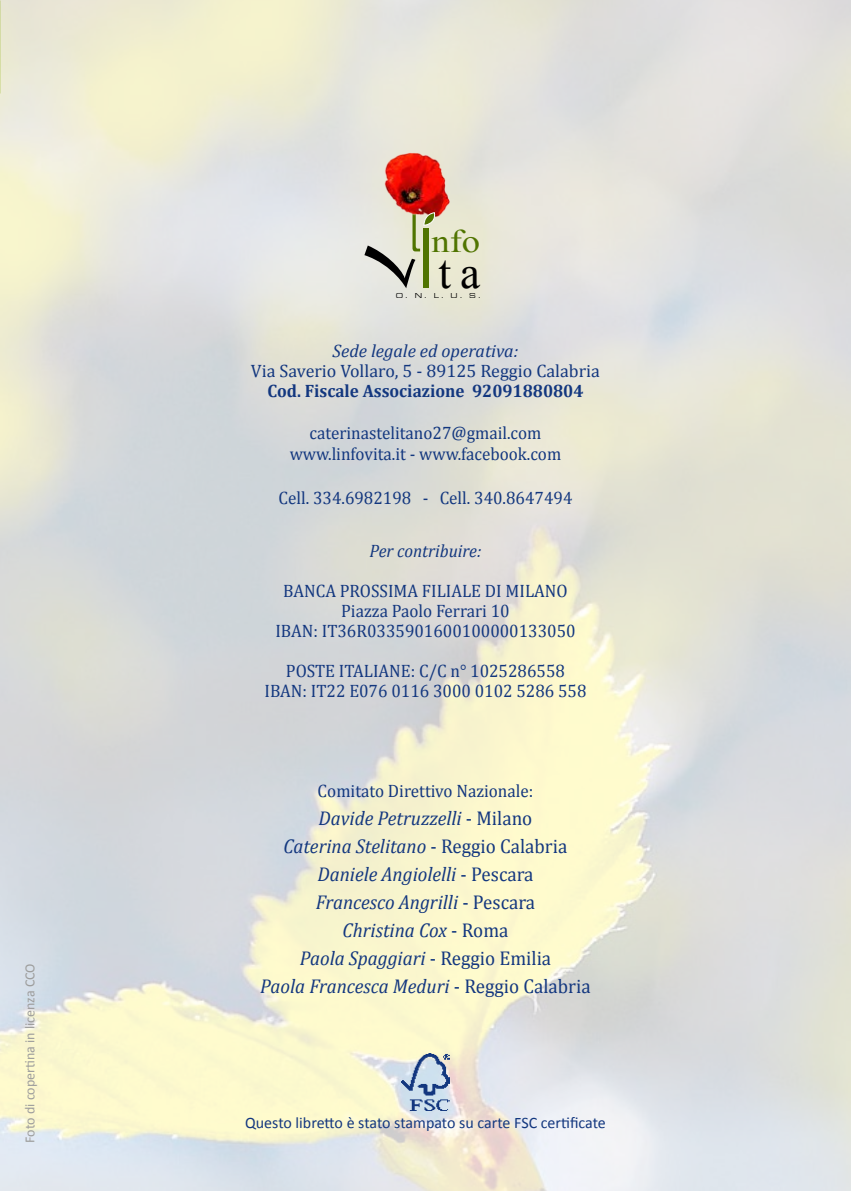
<style>
.page{position:relative;width:851px;height:1191px;background:#fff}
.page>*{position:absolute;margin:0;border:0;box-sizing:border-box;transform-origin:0 0}
.t1{font:45.2px "Times New Roman";color:#000}
.t2{font:32.2px "Times New Roman";color:#507400;scale:1.14 1}
.t3{font:italic 20px/28px "Cambria";color:#13377f;text-align:center;scale:.95 1}
.t4{font:18px/20px "Cambria";color:#13377f;text-align:center;scale:.95 1}
.t5{font:18px "Cambria";color:#13377f}
.t6{font:700 18px "Cambria";color:#13377f;scale:.95 1}
.t7{font:italic 18px "Cambria";color:#13377f}
.t8{font:italic 18px "Cambria";color:#13377f;scale:.95 1}
.t9{font:16px "Calibri";letter-spacing:-.005em;color:#13377f}
.t10{font:14px "Calibri";color:#9d9d9c}
.t11{font:6.8px "Eurostile Extended Two";color:#000}
.s1{font-style:normal}
</style>
<div class="page">
<img style="left:0;top:0;width:850px;height:1191px">
<img style="left:371px;top:147px;width:80px;height:77px">
<svg style="left:364px;top:207px;width:72px;height:81px;background:#c4c2ac"></svg>
<img style="left:401px;top:1053px;width:48px;height:57px">
<p class="t10" style="left:21px;top:1142px;width:181px;rotate:-90deg">Foto di copertina in licenza CCO</p>
<h2 class="t2" style="left:431px;top:219px;width:44px">nfo</h2>
<h1 class="t1" style="left:438px;top:242px;width:43px">ta</h1>
<p class="t11" style="left:396px;top:291px;width:87px">O. N. L. U. S.</p>
<p class="t7" style="left:332px;top:338px;width:187px">Sede legale ed operativa:</p>
<p class="t5" style="left:251px;top:360px;width:350px">Via Saverio Vollaro, 5 - 89125 Reggio Calabria</p>
<p class="t6" style="left:267px;top:378px;width:334px">Cod. Fiscale Associazione 92091880804</p>
<p class="t4" style="left:289px;top:422px;width:287px;line-height:21.6px">caterinastelitano27@gmail.com www.linfovita.it - www.facebook.com</p>
<p class="t4" style="left:278px;top:487px;width:311px">Cell. 334.6982198 - Cell. 340.8647494</p>
<p class="t8" style="left:369px;top:538px;width:119px">Per contribuire:</p>
<p class="t4" style="left:275px;top:580px;width:317px">BANCA PROSSIMA FILIALE DI MILANO<br>Piazza Paolo Ferrari 10<br>IBAN: IT36R0335901600100000133050</p>
<p class="t4" style="left:264px;top:660px;width:340px">POSTE ITALIANE: C/C n° 1025286558<br>IBAN: IT22 E076 0116 3000 0102 5286 558</p>
<p class="t4" style="left:317px;top:780px;width:228px">Comitato Direttivo Nazionale:</p>
<p class="t3" style="left:260px;top:803px;width:349px">Davide Petruzzelli <span class="s1">- Milano<br></span>Caterina Stelitano <span class="s1">- Reggio Calabria<br></span>Daniele Angiolelli <span class="s1">- Pescara<br></span>Francesco Angrilli <span class="s1">- Pescara<br></span>Christina Cox <span class="s1">- Roma<br></span>Paola Spaggiari <span class="s1">- Reggio Emilia<br></span>Paola Francesca Meduri <span class="s1">- Reggio Calabria</span></p>
<p class="t9" style="left:245px;top:1112px;width:362px">Questo libretto è stato stampato su carte FSC certificate</p>
</div>
